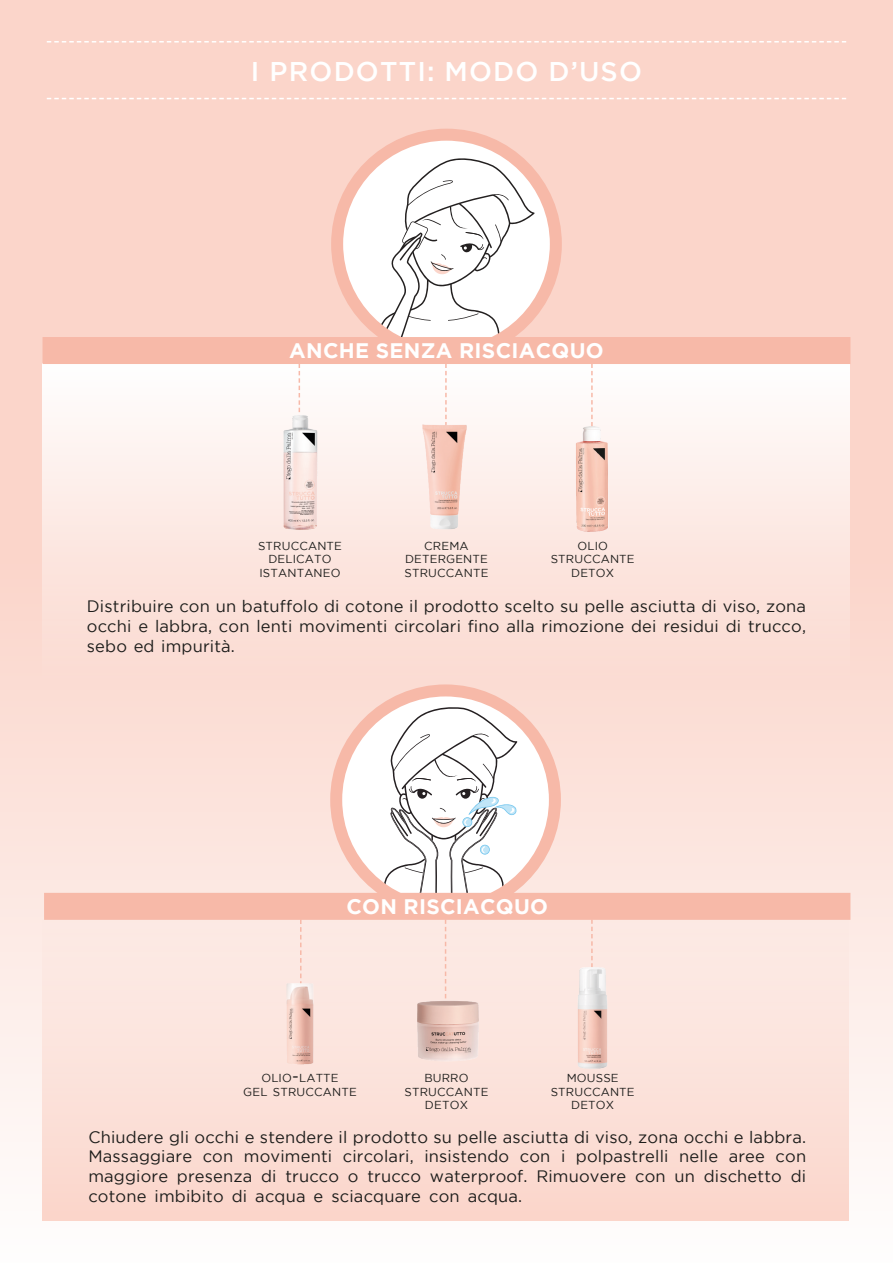
<style>
.page{position:relative;width:893px;height:1263px;background:#fff}
.page>*{position:absolute;margin:0;border:0;box-sizing:border-box;transform-origin:0 0}
.t1{font:500 27px "Gotham";letter-spacing:.045em;color:#fff}
.t2{font:700 21px "Gotham";letter-spacing:.015em;color:#fff}
.t3{font:16.5px/19.8px "Gotham";letter-spacing:.01em;color:#1d1d1b;text-align:justify}
.t4{font:16.5px "Gotham";color:#1d1d1b}
.t5{font:11.55px/13.5px "Gotham";letter-spacing:.015em;color:#1d1d1b;text-align:center}
</style>
<div class="page">
<div style="left:0;top:0;width:893px;height:1263px;background:linear-gradient(to bottom,#facbbe,#fdf5f2)"></div>
<div style="left:43px;top:364px;width:807px;height:318px;background:linear-gradient(to bottom,#fefdfc,#fbd9cf)"></div>
<div style="left:43px;top:919px;width:806px;height:301px;background:linear-gradient(to bottom,#fcece7,#fbd7cd)"></div>
<svg style="left:299px;top:364px;width:1px;height:43px"></svg>
<svg style="left:300px;top:920px;width:2px;height:26px"></svg>
<svg style="left:445px;top:364px;width:2px;height:47px"></svg>
<svg style="left:445px;top:920px;width:1px;height:26px"></svg>
<svg style="left:591px;top:364px;width:2px;height:49px"></svg>
<svg style="left:591px;top:920px;width:2px;height:22px"></svg>
<svg style="left:47px;top:41px;width:799px;height:2px"></svg>
<svg style="left:47px;top:98px;width:799px;height:1px"></svg>
<svg style="left:336px;top:690px;width:219px;height:219px"></svg>
<svg style="left:384px;top:705px;width:133px;height:188px"></svg>
<div style="left:330px;top:684px;width:231px;height:231px;border:12px solid #f7b9a8;border-radius:50%"></div>
<svg style="left:337px;top:135px;width:219px;height:218px"></svg>
<svg style="left:370px;top:154px;width:165px;height:183px"></svg>
<div style="left:331px;top:129px;width:231px;height:230px;border:12px solid #f7b9a8;border-radius:50%"></div>
<div style="left:43px;top:337px;width:807px;height:27px;background:#f7b9a8"></div>
<div style="left:44px;top:893px;width:806px;height:27px;background:#f7b9a8"></div>
<img style="left:569px;top:413px;width:46px;height:125px">
<img style="left:277px;top:407px;width:46px;height:131px">
<img style="left:420px;top:411px;width:52px;height:127px">
<img style="left:569px;top:942px;width:47px;height:130px">
<img style="left:277px;top:946px;width:46px;height:126px">
<img style="left:404px;top:946px;width:90px;height:126px">
<h1 class="t1" style="left:251px;top:56px;width:393px">I PRODOTTI: MODO D’USO</h1>
<p class="t2" style="left:289px;top:338px;width:316px">ANCHE SENZA RISCIACQUO</p>
<p class="t5" style="left:258px;top:539px;width:85px">STRUCCANTE<br>DELICATO<br>ISTANTANEO</p>
<p class="t5" style="left:404px;top:539px;width:85px">CREMA<br>DETERGENTE<br>STRUCCANTE</p>
<p class="t5" style="left:551px;top:539px;width:85px">OLIO<br>STRUCCANTE<br>DETOX</p>
<p class="t3" style="left:87px;top:596px;width:721px">Distribuire con un batuffolo di cotone il prodotto scelto su pelle asciutta di viso, zona occhi e labbra, con lenti movimenti circolari fino alla rimozione dei residui di trucco, sebo ed impurità.</p>
<p class="t2" style="left:346px;top:894px;width:203px">CON RISCIACQUO</p>
<p class="t5" style="left:404px;top:1071px;width:85px">BURRO<br>STRUCCANTE<br>DETOX</p>
<p class="t5" style="left:551px;top:1071px;width:85px">MOUSSE<br>STRUCCANTE<br>DETOX</p>
<p class="t3" style="left:88px;top:1127px;width:719px;text-align:right">Chiudere gli occhi e stendere il prodotto su pelle asciutta di viso, zona occhi e labbra. con</p>
<p class="t5" style="left:273px;top:1071px;width:85px;text-align:left;text-indent:-11px">OLIO<br>STRUCCANTE</p>
<p class="t5" style="left:299px;top:1071px;width:41px">LATTE</p>
<p class="t4" style="left:292px;top:1067px;width:8px">-</p>
<p class="t5" style="left:243px;top:1085px;width:26px">GEL</p>
<p class="t3" style="left:343px;top:1146px;width:72px">circolari,</p>
<p class="t3" style="left:424px;top:1146px;width:86px">insistendo</p>
<p class="t3" style="left:576px;top:1146px;width:94px">polpastrelli</p>
<p class="t3" style="left:679px;top:1146px;width:41px">nelle</p>
<p class="t3" style="left:88px;top:1146px;width:105px">Massaggiare</p>
<p class="t3" style="left:244px;top:1146px;width:90px">movimenti</p>
<p class="t3" style="left:561px;top:1146px;width:6px">i</p>
<p class="t3" style="left:203px;top:1146px;width:32px">con</p>
<p class="t3" style="left:520px;top:1146px;width:32px">con</p>
<p class="t3" style="left:729px;top:1146px;width:38px">aree</p>
<p class="t3" style="left:88px;top:1166px;width:81px">maggiore</p>
<p class="t3" style="left:177px;top:1166px;width:77px">presenza</p>
<p class="t3" style="left:261px;top:1166px;width:17px">di</p>
<p class="t3" style="left:285px;top:1166px;width:55px">trucco</p>
<p class="t3" style="left:348px;top:1166px;width:12px">o</p>
<p class="t3" style="left:367px;top:1166px;width:55px">trucco</p>
<p class="t3" style="left:430px;top:1166px;width:99px">waterproof.</p>
<p class="t3" style="left:536px;top:1166px;width:92px">Rimuovere</p>
<p class="t3" style="left:635px;top:1166px;width:32px">con</p>
<p class="t3" style="left:674px;top:1166px;width:22px">un</p>
<p class="t3" style="left:704px;top:1166px;width:80px">dischetto</p>
<p class="t3" style="left:791px;top:1166px;width:17px">di</p>
<p class="t3" style="left:88px;top:1186px;width:60px">cotone</p>
<p class="t3" style="left:155px;top:1186px;width:71px">imbibito</p>
<p class="t3" style="left:232px;top:1186px;width:17px">di</p>
<p class="t3" style="left:255px;top:1186px;width:52px">acqua</p>
<p class="t3" style="left:314px;top:1186px;width:11px">e</p>
<p class="t3" style="left:331px;top:1186px;width:91px">sciacquare</p>
<p class="t3" style="left:429px;top:1186px;width:32px">con</p>
<p class="t3" style="left:468px;top:1186px;width:56px">acqua.</p>
</div>
